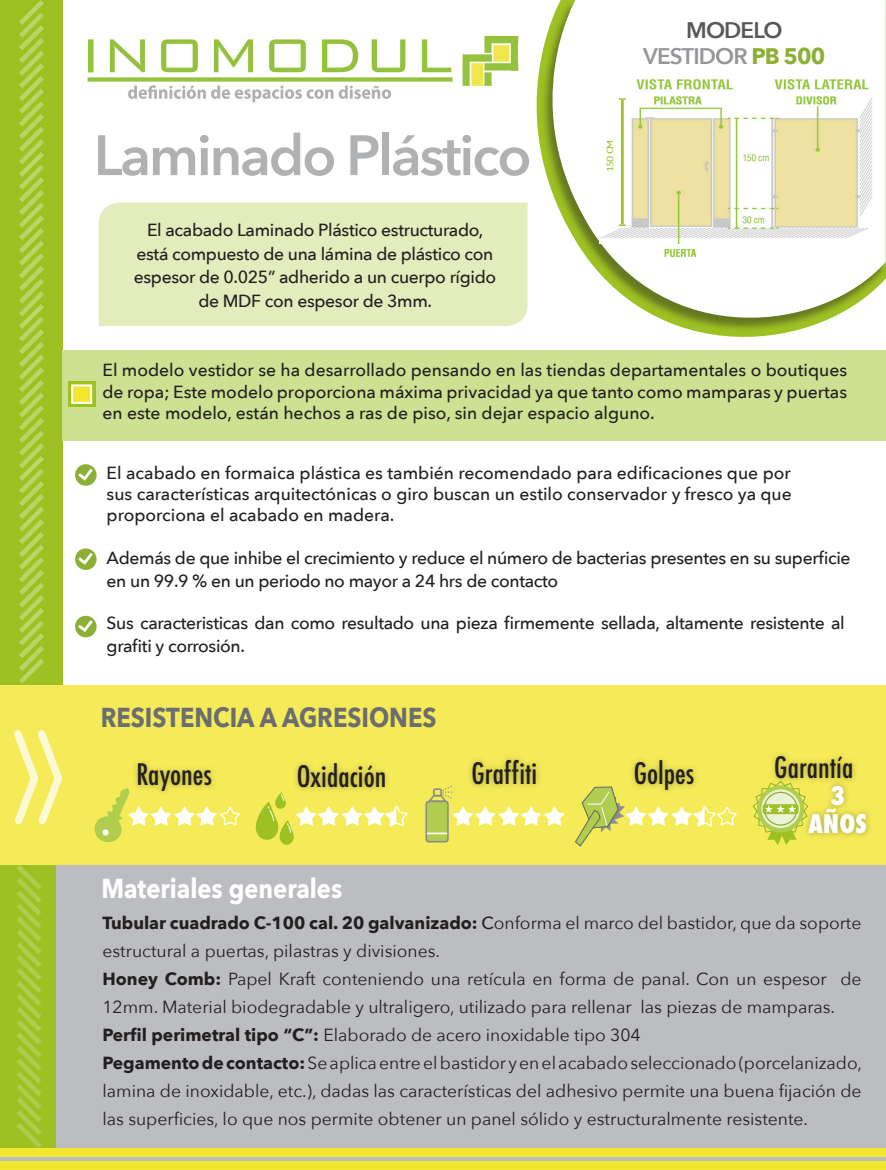
<style>
.page{position:relative;width:886px;height:1170px;background:#fff}
.page>*{position:absolute;margin:0;border:0;box-sizing:border-box;transform-origin:0 0}
.t1{font:600 56.25px "Avenir Next";letter-spacing:-.04em;color:#afb1b3}
.t2{font:500 condensed 28.75px "Futura";color:#231f20}
.t3{font:700 27.38px "Avenir Next";color:#6c6d70;scale:.87 1}
.t4{font:700 27.38px "Avenir Next";color:#fff;scale:.87 1}
.t5{font:800 condensed 25px "Futura";color:#fff}
.t6{font:600 22.5px/26px "Avenir Next";letter-spacing:-.04em;color:#939598;text-align:center}
.t7{font:500 17.5px/23.5px "Avenir Next";letter-spacing:-.02em;color:#231f20;text-align:justify}
.t8{font:17.5px/28px "Avenir Next";color:#231f20}
.t9{font:condensed 9px "PT Sans";color:#9dc123;scale:1.54 1}
.s1{color:#57585a}
.s2{font-weight:700;color:#8cb035}
.s3{font-weight:700}
.s4{font-weight:500}
</style>
<div class="page">
<svg style="left:527px;top:0;width:359px;height:337px"></svg>
<div style="left:0;top:0;width:62px;height:685px;background:#9dc123"></div>
<svg style="left:19px;top:0;width:25px;height:684px"></svg>
<div style="left:0;top:864px;width:886px;height:305px;background:#bcbdc0"></div>
<div style="left:0;top:864px;width:56px;height:285px;background:#9dc123"></div>
<div style="left:0;top:1160px;width:886px;height:9px;background:#f2e62e"></div>
<div style="left:0;top:1147px;width:886px;height:9px;background:#f2e62e"></div>
<svg style="left:12px;top:864px;width:34px;height:284px"></svg>
<img style="left:599px;top:76px;width:275px;height:168px">
<hr style="left:621px;top:100px;width:3px;height:124px;background:#9dc123">
<svg style="left:619px;top:224px;width:6px;height:2px"></svg>
<svg style="left:619px;top:98px;width:6px;height:2px"></svg>
<div style="left:62px;top:350px;width:824px;height:90px;background:#cee091"></div>
<div style="left:68px;top:381px;width:27px;height:26px;background:#9dc21c"></div>
<div style="left:71px;top:384px;width:21px;height:20px;background:#f2e62e;border:2px solid #fff"></div>
<img style="left:87px;top:36px;width:432px;height:67px">
<img style="left:649px;top:249px;width:62px;height:8px">
<div style="left:99px;top:202px;width:428px;height:124px;background:#e2ecbd"></div>
<svg style="left:75px;top:464px;width:22px;height:22px"></svg>
<svg style="left:75px;top:465px;width:21px;height:17px"></svg>
<svg style="left:75px;top:548px;width:22px;height:22px"></svg>
<svg style="left:75px;top:549px;width:21px;height:17px"></svg>
<svg style="left:75px;top:615px;width:22px;height:22px"></svg>
<svg style="left:75px;top:617px;width:21px;height:17px"></svg>
<div style="left:0;top:685px;width:886px;height:179px;background:#f5eb58"></div>
<svg style="left:14px;top:730px;width:49px;height:95px"></svg>
<div style="left:256px;top:814px;width:22px;height:25px;background:#9dc123;border-radius:50%"></div>
<div style="left:280px;top:828px;width:14px;height:16px;background:#9dc123;border-radius:50%"></div>
<div style="left:426px;top:801px;width:22px;height:40px;background:#b1cd4f;border-radius:3px"></div>
<div style="left:425px;top:800px;width:24px;height:42px;border:2px solid #8a8c8f;border-radius:3px"></div>
<hr style="left:427px;top:832px;width:20px;height:2px;background:#fff">
<svg style="left:94px;top:788px;width:146px;height:55px"></svg>
<svg style="left:427px;top:786px;width:138px;height:39px"></svg>
<svg style="left:752px;top:785px;width:50px;height:60px"></svg>
<svg style="left:256px;top:792px;width:152px;height:42px"></svg>
<svg style="left:575px;top:786px;width:162px;height:61px"></svg>
<div style="left:802px;top:779px;width:71px;height:60px;background:#231f20;opacity:.33"></div>
<div style="left:131px;top:757px;width:87px;height:41px;background:#231f20;opacity:.33"></div>
<div style="left:292px;top:756px;width:100px;height:37px;background:#231f20;opacity:.33"></div>
<div style="left:466px;top:753px;width:77px;height:38px;background:#231f20;opacity:.33"></div>
<div style="left:629px;top:753px;width:72px;height:44px;background:#231f20;opacity:.33"></div>
<div style="left:769px;top:749px;width:90px;height:36px;background:#231f20;opacity:.33"></div>
<p class="t1" style="left:94px;top:107px;width:439px">Laminado Plástico</p>
<p class="t7" style="left:134px;top:218px;width:364px;text-align:center">El acabado Laminado Plástico estructurado, está compuesto de una lámina de plástico con espesor de 0.025” adherido a un cuerpo rígido de MDF con espesor de 3mm.</p>
<p class="t6" style="left:643px;top:16px;width:184px"><span class="s1">MODELO<br></span>VESTIDOR <span class="s2">PB 500</span></p>
<p class="t9" style="left:604px;top:172px;width:23px;rotate:-90deg">150 CM</p>
<p class="t7" style="left:102px;top:359px;width:746px;line-height:21.5px">El modelo vestidor se ha desarrollado pensando en las tiendas departamentales o boutiques de ropa; Este modelo proporciona máxima privacidad ya que tanto como mamparas y puertas en este modelo, están hechos a ras de piso, sin dejar espacio alguno.</p>
<p class="t7" style="left:107px;top:461px;width:687px;line-height:21px">El acabado en formaica plástica es también recomendado para edificaciones que por sus características arquitectónicas o giro buscan un estilo conservador y fresco ya que proporciona el acabado en madera.</p>
<p class="t7" style="left:107px;top:545px;width:745px">Además de que inhibe el crecimiento y reduce el número de bacterias presentes en su superficie en un 99.9 % en un periodo no mayor a 24 hrs de contacto</p>
<p class="t7" style="left:107px;top:610px;width:739px">Sus caracteristicas dan como resultado una pieza firmemente sellada, altamente resistente al grafiti y corrosión.</p>
<p class="t3" style="left:101px;top:693px;width:387px">RESISTENCIA A AGRESIONES</p>
<p class="t2" style="left:136px;top:756px;width:77px">Rayones</p>
<p class="t2" style="left:297px;top:757px;width:91px">Oxidación</p>
<p class="t2" style="left:472px;top:755px;width:67px">Graffiti</p>
<p class="t2" style="left:634px;top:755px;width:62px">Golpes</p>
<p class="t2" style="left:774px;top:748px;width:81px">Garantía</p>
<p class="t5" style="left:830px;top:778px;width:17px">3</p>
<p class="t5" style="left:808px;top:806px;width:60px">AÑOS</p>
<p class="t4" style="left:102px;top:865px;width:278px">Materiales generales</p>
<p class="t8" style="left:102px;top:908px;width:760px"><span class="s3">Tubular cuadrado C-100 cal. 20 galvanizado:</span> <span class="s4">C</span>onforma el marco del bastidor, que da soporte estructural a puertas, pilastras y divisiones.</p>
<p class="t8" style="left:102px;top:964px;width:760px"><span class="s3">Honey Comb:</span> Papel Kraft conteniendo una retícula en forma de panal. Con un espesor de<br>12mm. Material biodegradable y ultraligero, utilizado para rellenar las piezas de mamparas.</p>
<p class="t8" style="left:102px;top:1020px;width:540px"><span class="s3">Perfil perimetral tipo “C”:</span> Elaborado de acero inoxidable tipo 304</p>
<p class="t8" style="left:102px;top:1048px;width:761px;text-align:justify"><span class="s3">Pegamento de contacto:</span> Se aplica entre el bastidor y en el acabado seleccionado (porcelanizado, lamina de inoxidable, etc.), dadas las características del adhesivo permite una buena fijación de las superficies, lo que nos permite obtener un panel sólido y estructuralmente resistente.</p>
</div>
